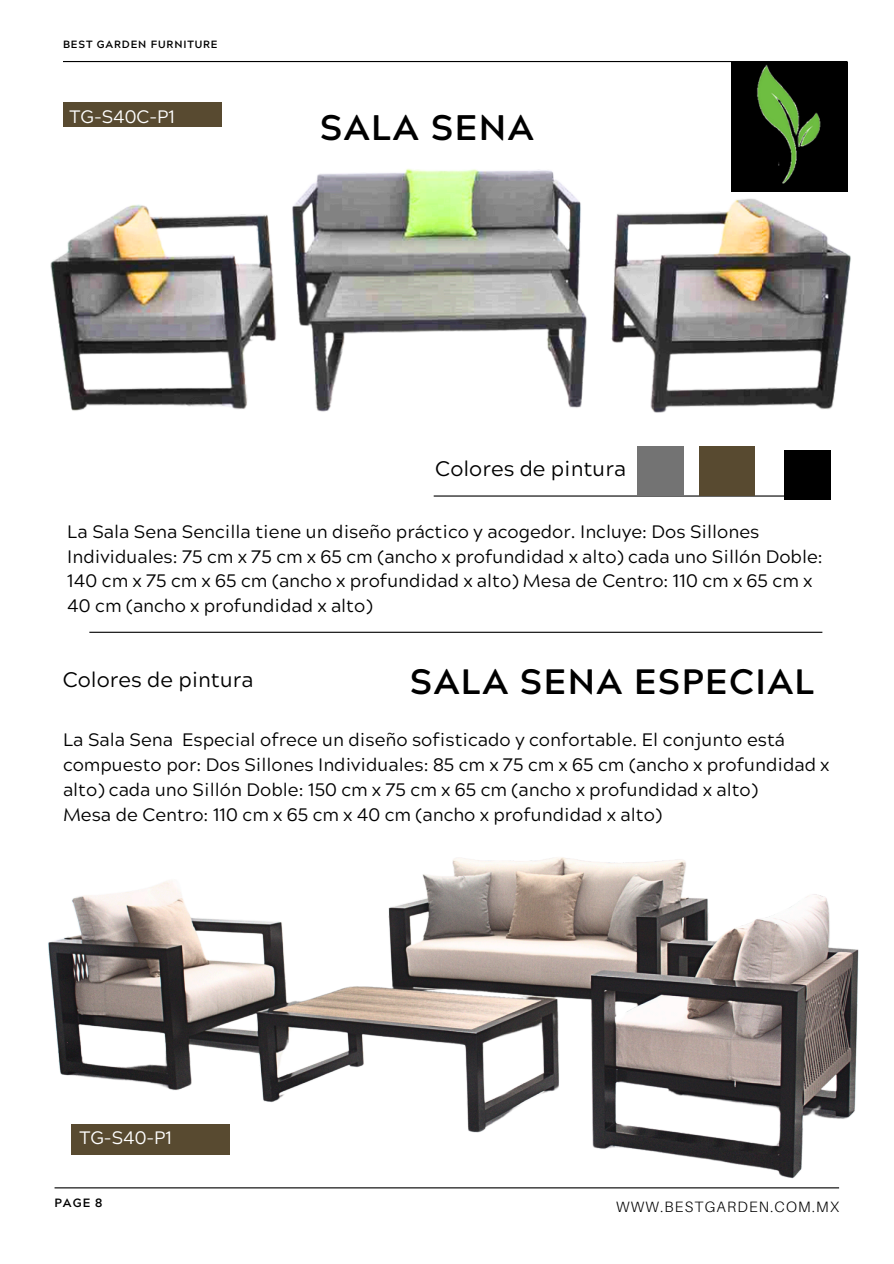
<style>
.page{position:relative;width:894px;height:1264px;background:#fff}
.page>*{position:absolute;margin:0;border:0;box-sizing:border-box;transform-origin:0 0}
.t1{font:700 35.4px "Acherus Grotesque";letter-spacing:.04em;color:#000}
.t2{font:700 35.25px "Acherus Grotesque";letter-spacing:.04em;color:#000}
.t3{font:21px "Acherus Grotesque";color:#000}
.t4{font:18px/24.8px "Acherus Grotesque";color:#000}
.t5{font:18px "Acherus Grotesque";color:#fff}
.t6{font:300 15px "Aileron";letter-spacing:.08em;color:#000}
.t7{font:700 12px "Acherus Grotesque";color:#000}
.t8{font:700 10.5px "Acherus Grotesque";letter-spacing:.08em;color:#000}
</style>
<div class="page">
<hr style="left:63px;top:61px;width:784px;height:1px;background:#000">
<hr style="left:433px;top:495px;width:359px;height:1px;background:#000">
<hr style="left:89px;top:631px;width:733px;height:2px;background:#000">
<div style="left:63px;top:102px;width:158px;height:24px;background:#584a30"></div>
<div style="left:731px;top:62px;width:116px;height:129px;background:#000"></div>
<img style="left:757px;top:65px;width:64px;height:69px">
<img style="left:50px;top:134px;width:800px;height:279px">
<img style="left:48px;top:857px;width:811px;height:332px">
<div style="left:637px;top:446px;width:47px;height:50px;background:#737373"></div>
<div style="left:698px;top:446px;width:56px;height:50px;background:#584a30"></div>
<div style="left:784px;top:450px;width:47px;height:50px;background:#000"></div>
<h2 class="t8" style="left:63px;top:40px;width:156px">BEST GARDEN FURNITURE</h2>
<p class="t5" style="left:69px;top:109px;width:107px">TG-S40C-P1</p>
<h1 class="t1" style="left:320px;top:113px;width:215px">SALA SENA</h1>
<h6 class="t3" style="left:435px;top:460px;width:192px">Colores de pintura</h6>
<p class="t4" style="left:67px;top:521px;width:756px">La Sala Sena Sencilla tiene un diseño práctico y acogedor. Incluye: Dos Sillones Individuales: 75 cm x 75 cm x 65 cm (ancho x profundidad x alto) cada uno Sillón Doble:<br>140 cm x 75 cm x 65 cm (ancho x profundidad x alto) Mesa de Centro: 110 cm x 65 cm x 40 cm (ancho x profundidad x alto)</p>
<h5 class="t3" style="left:63px;top:670px;width:192px">Colores de pintura</h5>
<h2 class="t2" style="left:409px;top:668px;width:406px">SALA SENA ESPECIAL</h2>
<h4 class="t4" style="left:63px;top:730px;width:767px">La Sala Sena Especial ofrece un diseño sofisticado y confortable. El conjunto está compuesto por: Dos Sillones Individuales: 85 cm x 75 cm x 65 cm (ancho x profundidad x alto) cada uno Sillón Doble: 150 cm x 75 cm x 65 cm (ancho x profundidad x alto)<br>Mesa de Centro: 110 cm x 65 cm x 40 cm (ancho x profundidad x alto)</h4>
<p class="t5" style="left:79px;top:1130px;width:94px">TG-S40-P1</p>
<h4 class="t7" style="left:55px;top:1198px;width:49px">PAGE 8</h4>
<h3 class="t6" style="left:616px;top:1197px;width:224px">WWW.BESTGARDEN.COM.MX</h3>
</div>
